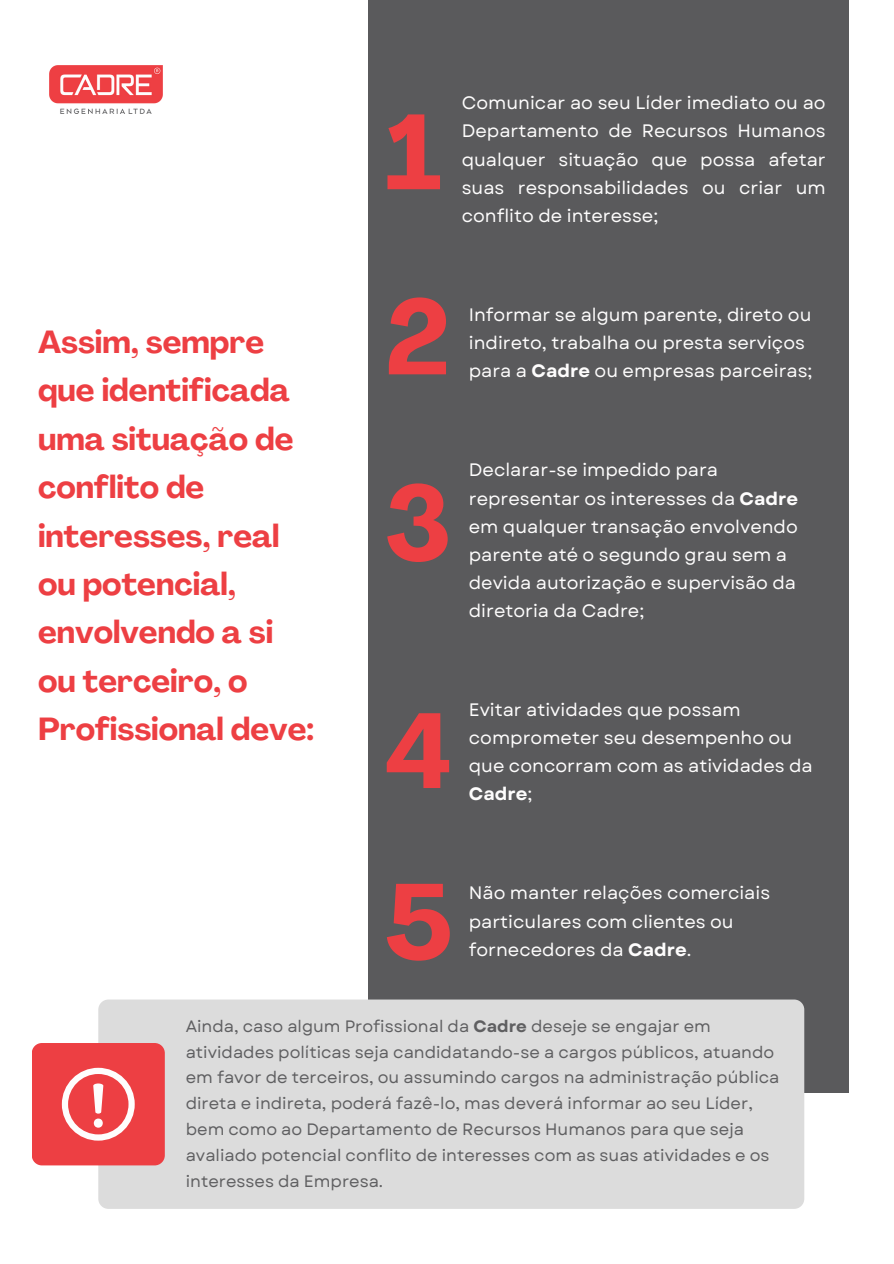
<style>
.page{position:relative;width:894px;height:1264px;background:#fff}
.page>*{position:absolute;margin:0;border:0;box-sizing:border-box;transform-origin:0 0}
.t1{font:700 105px "Agrandir";color:#ed3f43}
.t2{font:700 31.5px/48.3px "Agrandir";color:#ed3f43}
.t3{font:18px/28.2px "Garet";color:#fefdfd;text-align:justify}
.t4{font:700 18px "Garet";color:#fefdfd}
.t5{font:16.5px/25.8px "Garet";color:#5f5f61}
.s1{font-weight:700}
.s2{font-weight:400}
</style>
<div class="page">
<img style="left:49px;top:65px;width:114px;height:49px">
<div style="left:368px;top:0;width:481px;height:1092px;background:#5a5a5c"></div>
<div style="left:98px;top:999px;width:706px;height:209px;background:#dcdcdc;border-radius:10px"></div>
<div style="left:32px;top:1043px;width:133px;height:122px;background:#ed3f43;border-radius:10px"></div>
<svg style="left:62px;top:1067px;width:73px;height:73px"></svg>
<h1 class="t2" style="left:38px;top:321px;width:277px">Assim, sempre que identificada uma situação de conflito de interesses, real ou potencial, envolvendo a si ou terceiro, o<br>Profissional deve:</h1>
<p class="t1" style="left:385px;top:110px;width:57px">1</p>
<p class="t3" style="left:461px;top:89px;width:365px">Comunicar ao seu Líder imediato ou ao Departamento de Recursos Humanos qualquer situação que possa afetar suas responsabilidades ou criar um conflito de interesse;</p>
<p class="t1" style="left:385px;top:295px;width:66px">2</p>
<p class="t3" style="left:468px;top:301px;width:344px">Informar se algum parente, direto ou</p>
<p class="t3" style="left:468px;top:329px;width:337px">indireto, trabalha ou presta serviços</p>
<p class="t3" style="left:468px;top:357px;width:345px">para a <span class="s1">Cadre</span> ou empresas parceiras;</p>
<p class="t1" style="left:385px;top:481px;width:68px">3</p>
<p class="t3" style="left:468px;top:456px;width:251px">Declarar-se impedido para</p>
<p class="t3" style="left:468px;top:484px;width:331px">representar os interesses da <span class="s1">Cadre</span></p>
<p class="t3" style="left:468px;top:512px;width:330px">em qualquer transação envolvendo</p>
<p class="t3" style="left:468px;top:540px;width:320px">parente até o segundo grau sem a</p>
<p class="t3" style="left:468px;top:568px;width:329px">devida autorização e supervisão da</p>
<p class="t3" style="left:468px;top:596px;width:177px">diretoria da Cadre;</p>
<p class="t1" style="left:385px;top:709px;width:69px">4</p>
<p class="t3" style="left:468px;top:695px;width:273px">Evitar atividades que possam</p>
<p class="t3" style="left:468px;top:723px;width:325px">comprometer seu desempenho ou</p>
<p class="t3" style="left:468px;top:752px;width:345px">que concorram com as atividades da</p>
<p class="t4" style="left:468px;top:781px;width:65px">Cadre<span class="s2">;</span></p>
<p class="t1" style="left:385px;top:879px;width:69px">5</p>
<p class="t3" style="left:468px;top:879px;width:303px">Não manter relações comerciais</p>
<p class="t3" style="left:468px;top:907px;width:266px">particulares com clientes ou</p>
<p class="t3" style="left:468px;top:935px;width:224px">fornecedores da <span class="s1">Cadre</span>.</p>
<p class="t5" style="left:186px;top:1013px;width:595px">Ainda, caso algum Profissional da <span class="s1">Cadre</span> deseje se engajar em atividades políticas seja candidatando-se a cargos públicos, atuando em favor de terceiros, ou assumindo cargos na administração pública direta e indireta, poderá fazê-lo, mas deverá informar ao seu Líder, bem como ao Departamento de Recursos Humanos para que seja avaliado potencial conflito de interesses com as suas atividades e os interesses da Empresa.</p>
</div>
